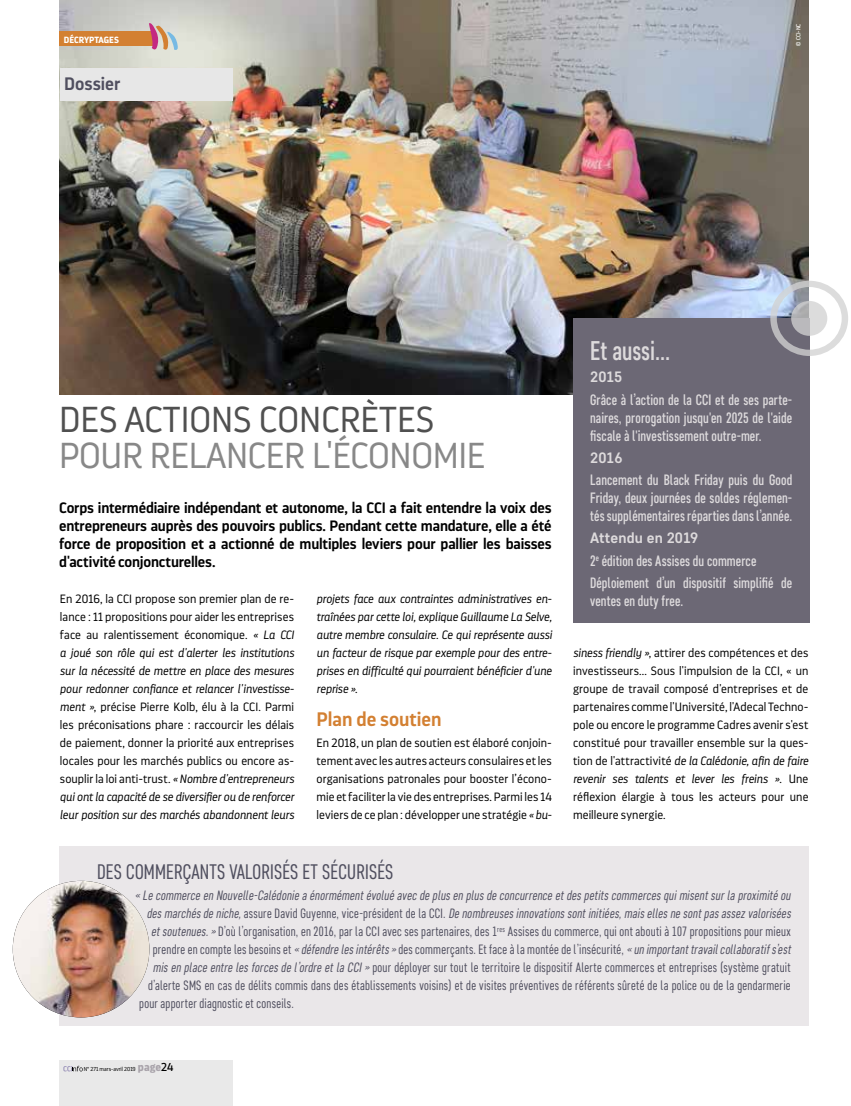
<style>
.page{position:relative;width:851px;height:1106px;background:#fff}
.page>*{position:absolute;margin:0;border:0;box-sizing:border-box;transform-origin:0 0}
.t1{font:300 36px "Darwin Pro";letter-spacing:-.01em;color:#888}
.t2{font:300 36px "Darwin Pro";color:#505050}
.t3{font:500 27px "Core Sans D47 Cn";color:#dddadc}
.t4{font:21px "Core Sans D37 Cn";letter-spacing:.01em;color:#504f5f}
.t5{font:600 19.5px "Darwin Pro";color:#d38032}
.t6{font:600 18px "Darwin Pro";color:#504f5f}
.t7{font:500 15px/18px "Core Sans D47 Cn";letter-spacing:.005em;color:#dddadc;text-align:justify}
.t8{font:600 15px/18px "Darwin Pro";letter-spacing:-.015em;color:#000;text-align:justify}
.t9{font:700 15px "Core Sans D55";letter-spacing:.005em;color:#dddadc}
.t10{font:13.5px "Core Sans D37 Cn";letter-spacing:.02em;color:#504f5f}
.t11{font:italic 13.5px "Core Sans D37 Cn";color:#504f5f}
.t12{font:300 12px/18px "Darwin Pro";letter-spacing:.005em;color:#000;text-align:justify}
.t13{font:italic 300 12px/18px "Darwin Pro";color:#000;text-align:justify}
.t14{font:700 9px "Darwin Pro";color:#fff}
.t15{font:6px "Darwin Pro";color:#fff}
.t16{font:300 5.7px "Darwin Pro";color:#000}
.s1{font-style:italic}
.s2{font-style:normal}
.s3{font-weight:700;font-size:11.4px;color:#a9a4ab}
.s4{font-weight:400;font-size:11.4px}
</style>
<div class="page">
<img style="left:59px;top:0;width:749px;height:395px">
<div style="left:60px;top:68px;width:173px;height:33px;background:#e7e7e7"></div>
<div style="left:59px;top:846px;width:749px;height:180px;background:#eae7e9"></div>
<div style="left:573px;top:318px;width:236px;height:305px;background:#6c6875"></div>
<svg style="left:770px;top:281px;width:78px;height:75px"></svg>
<img style="left:13px;top:880px;width:136px;height:137px;border-radius:68px">
<div style="left:60px;top:32px;width:94px;height:14px;background:#d38032"></div>
<svg style="left:149px;top:23px;width:29px;height:29px"></svg>
<div style="left:59px;top:1060px;width:174px;height:46px;background:#e9e9e9"></div>
<svg style="left:63px;top:1065px;width:20px;height:6px"></svg>
<p class="t14" style="left:64px;top:33px;width:57px">DÉCRYPTAGES</p>
<h3 class="t6" style="left:64px;top:71px;width:58px">Dossier</h3>
<p class="t15" style="left:794px;top:46px;width:24px;rotate:-90deg">© CCI-NC</p>
<h1 class="t2" style="left:59px;top:396px;width:376px">DES ACTIONS CONCRÈTES</h1>
<h1 class="t1" style="left:59px;top:432px;width:428px">POUR RELANCER L'ÉCONOMIE</h1>
<p class="t8" style="left:59px;top:498px;width:494px">Corps intermédiaire indépendant et autonome, la CCI a fait entendre la voix des entrepreneurs auprès des pouvoirs publics. Pendant cette mandature, elle a été force de proposition et a actionné de multiples leviers pour pallier les baisses d'activité conjoncturelles.</p>
<p class="t12" style="left:60px;top:590px;width:236px">En 2016, la CCI propose son premier plan de re&shy;lance : 11 propositions pour aider les entreprises face au ralentissement économique. <span class="s1">« La CCI a joué son rôle qui est d'alerter les institutions sur la nécessité de mettre en place des mesures pour redonner confiance et relancer l'investisse&shy;ment »</span>, précise Pierre Kolb, élu à la CCI. Parmi les préconisations phare : raccourcir les délais de paiement, donner la priorité aux entreprises locales pour les marchés publics ou encore as&shy;souplir la loi anti-trust. <span class="s1">« Nombre d'entrepreneurs qui ont la capacité de se diversifier ou de renforcer leur position sur des marchés abandonnent leurs</span></p>
<p class="t13" style="left:316px;top:589px;width:237px">projets face aux contraintes administratives en&shy;traînées par cette loi, explique Guillaume La Selve, autre membre consulaire. Ce qui représente aussi un facteur de risque par exemple pour des entre&shy;prises en difficulté qui pourraient bénéficier d'une reprise »<span class="s2">.</span></p>
<h3 class="t5" style="left:316px;top:705px;width:126px">Plan de soutien</h3>
<p class="t12" style="left:316px;top:734px;width:237px">En 2018, un plan de soutien est élaboré conjoin&shy;tement avec les autres acteurs consulaires et les organisations patronales pour booster l’écono&shy;mie et faciliter la vie des entreprises. Parmi les 14 leviers de ce plan : développer une stratégie <span class="s1">« bu-</span></p>
<h2 class="t3" style="left:590px;top:334px;width:82px">Et aussi…</h2>
<p class="t9" style="left:590px;top:367px;width:34px">2015</p>
<p class="t7" style="left:590px;top:390px;width:203px">Grâce à l’action de la CCI et de ses parte&shy;naires, prorogation jusqu'en 2025 de l'aide fiscale à l'investissement outre-mer.</p>
<p class="t9" style="left:590px;top:448px;width:34px">2016</p>
<p class="t7" style="left:590px;top:471px;width:203px">Lancement du Black Friday puis du Good Friday, deux journées de soldes réglemen&shy;tés supplémentaires réparties dans l’année.</p>
<p class="t9" style="left:590px;top:528px;width:110px">Attendu en 2019</p>
<p class="t7" style="left:590px;top:549px;width:203px;line-height:22.2px">2<sup>e</sup> édition des Assises du commerce<br>Déploiement d’un dispositif simplifié de</p>
<p class="t7" style="left:590px;top:591px;width:95px">ventes en duty free.</p>
<p class="t12" style="left:573px;top:644px;width:237px"><span class="s1">siness friendly »</span>, attirer des compétences et des investisseurs... Sous l'impulsion de la CCI, « un groupe de travail composé d'entreprises et de partenaires comme l'Université, l'Adecal Techno&shy;pole ou encore le programme Cadres avenir s'est constitué pour travailler ensemble sur la ques&shy;tion de l'attractivité <span class="s1">de la Calédonie, afin de faire revenir ses talents et lever les freins »</span>. Une réflexion élargie à tous les acteurs pour une meilleure synergie.</p>
<h3 class="t4" style="left:97px;top:858px;width:298px">DES COMMERÇANTS VALORISÉS ET SÉCURISÉS</h3>
<p class="t11" style="left:135px;top:887px;width:660px">«Lecommerceen Nouvelle-Calédonieaénormémentévoluéavecdeplusen plusdeconcurrenceetdespetitscommercesquimisentsurlaproximitéou</p>
<p class="t11" style="left:147px;top:905px;width:648px">desmarchésdeniche,<span class="s2">a s s u r e D a v i d G u y e n n e , v i c e - p r é s i d e n t d e l a C C I .</span> Denombreusesinnovationssontinitiées,maisellesnesontpasassezvalorisées</p>
<p class="t10" style="left:151px;top:923px;width:640px"><span class="s1">etsoutenues.»</span>D’où l’organisation, en 2016, par la CCI avec ses partenaires, des 1<sup>res</sup> Assises du commerce, qui ont abouti à 107 propositions pour mieux</p>
<p class="t10" style="left:153px;top:941px;width:642px">prendre en compte les besoins et <span class="s1">«défendrelesintérêts»</span>des commerçants. Et face à la montée de l’insécurité, <span class="s1">«un importanttravailcollaboratifs’est</span></p>
<p class="t10" style="left:153px;top:959px;width:639px"><span class="s1">misen placeentrelesforcesdel’ordreetlaCCI»</span>pour déployer sur tout le territoire le dispositif Alerte commerces et entreprises (système gratuit</p>
<p class="t10" style="left:148px;top:977px;width:643px">d’alerte SMS en cas de délits commis dans des établissements voisins) et de visites préventives de référents sûreté de la police ou de la gendarmerie</p>
<p class="t10" style="left:139px;top:995px;width:156px">pour apporter diagnostic et conseils.</p>
<p class="t16" style="left:84px;top:1065px;width:91px">N° 271 mars-avril 2019 <span class="s3">page</span><span class="s4">24</span></p>
</div>
